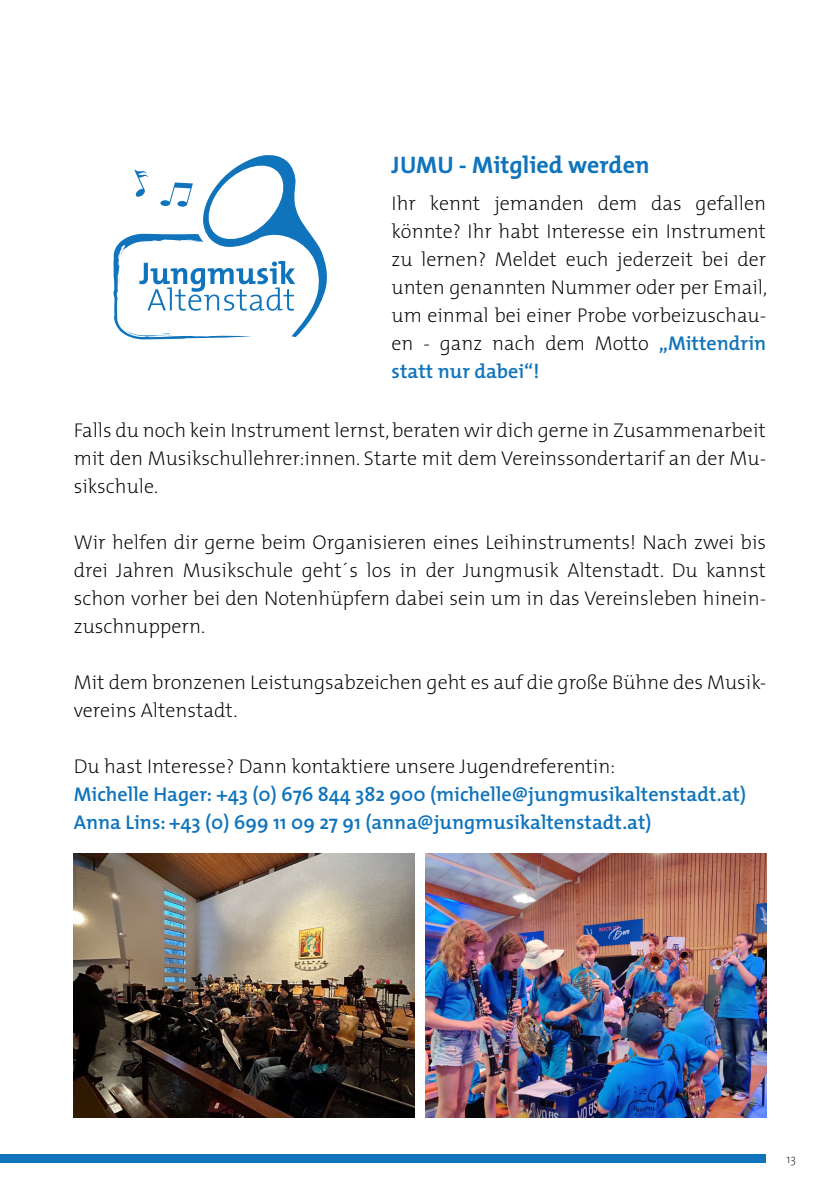
<style>
.page{position:relative;width:840px;height:1191px;background:#fff}
.page>*{position:absolute;margin:0;border:0;box-sizing:border-box;transform-origin:0 0}
.t1{font:700 24px "The Mix";color:#1074bc}
.t2{font:200 20px/28px "The Mix";color:#000001;text-align:justify}
.t3{font:600 20px "The Mix";color:#1074bc}
.t4{font:200 12px "The Mix";color:#231f20}
.s1{font-weight:600;color:#1074bc}
</style>
<div class="page">
<div style="left:0;top:1154px;width:765px;height:8px;background:#1074bc"></div>
<svg style="left:113px;top:155px;width:214px;height:184px"></svg>
<img style="left:74px;top:854px;width:340px;height:263px">
<img style="left:425px;top:854px;width:340px;height:263px">
<p class="t1" style="left:391px;top:144px;width:259px">JUMU - Mitglied werden</p>
<p class="t2" style="left:391px;top:189px;width:377px">Ihr kennt jemanden dem das gefallen könnte? Ihr habt Interesse ein Instrument zu lernen? Meldet euch jederzeit bei der unten genannten Nummer oder per Email, um einmal bei einer Probe vorbeizuschau&shy;en - ganz nach dem Motto <span class="s1">„Mittendrin statt nur dabei“!</span></p>
<p class="t2" style="left:74px;top:416px;width:693px">Falls du noch kein Instrument lernst, beraten wir dich gerne in Zusammenarbeit mit den Musikschullehrer:innen. Starte mit dem Vereinssondertarif an der Mu&shy;sikschule.</p>
<p class="t2" style="left:74px;top:528px;width:693px">Wir helfen dir gerne beim Organisieren eines Leihinstruments! Nach zwei bis drei Jahren Musikschule geht´s los in der Jungmusik Altenstadt. Du kannst schon vorher bei den Notenhüpfern dabei sein um in das Vereinsleben hinein&shy;zuschnuppern.</p>
<p class="t2" style="left:74px;top:668px;width:693px">Mit dem bronzenen Leistungsabzeichen geht es auf die große Bühne des Musik&shy;vereins Altenstadt.</p>
<p class="t2" style="left:74px;top:752px;width:542px">Du hast Interesse? Dann kontaktiere unsere Jugendreferentin:</p>
<p class="t3" style="left:74px;top:778px;width:673px">Michelle Hager: +43 (0) 676 844 382 900 (michelle@jungmusikaltenstadt.at)</p>
<p class="t3" style="left:74px;top:806px;width:579px">Anna Lins: +43 (0) 699 11 09 27 91 (anna@jungmusikaltenstadt.at)</p>
<p class="t4" style="left:786px;top:1148px;width:11px">13</p>
</div>
